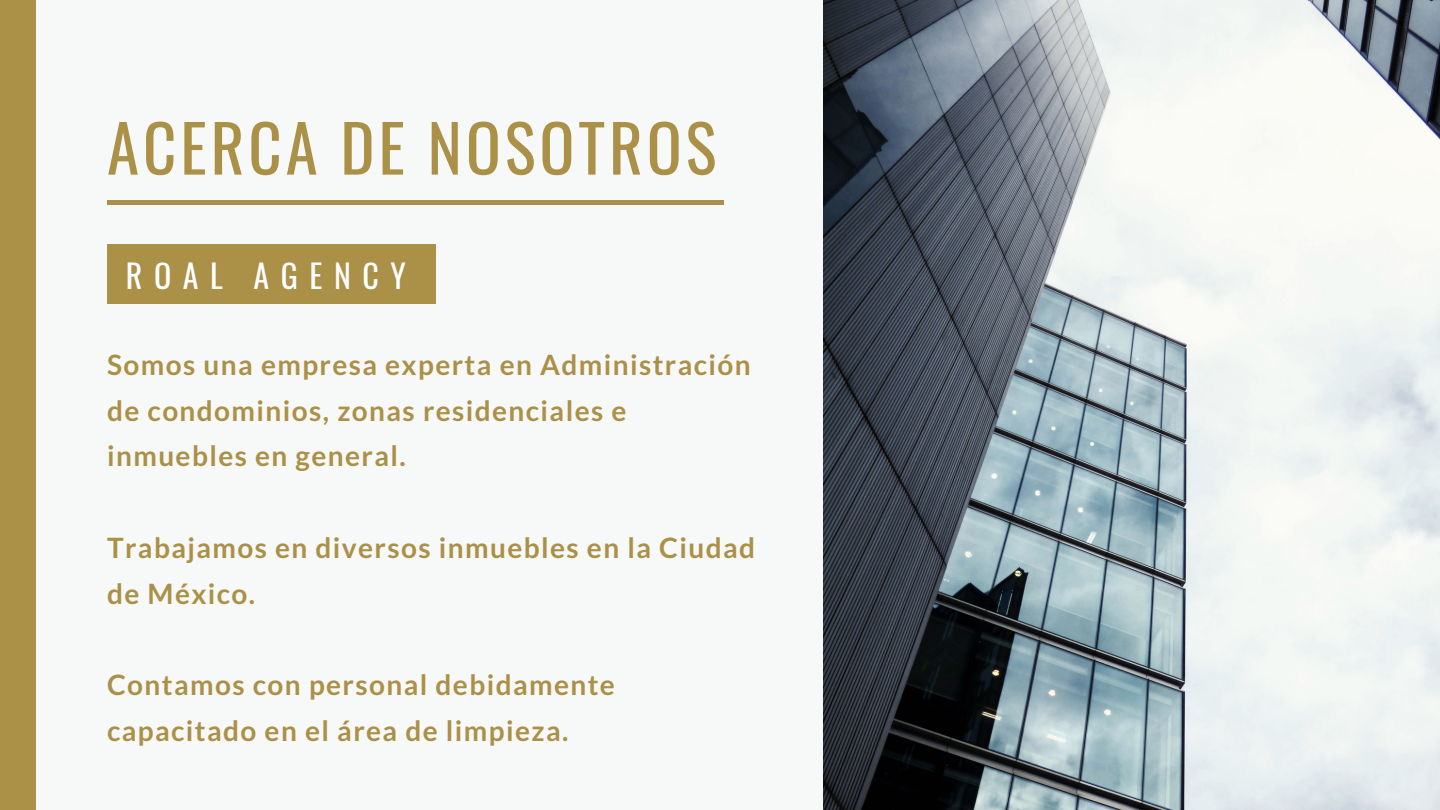
<style>
.page{position:relative;width:1440px;height:810px;background:#f7f9f8}
.page>*{position:absolute;margin:0;border:0;box-sizing:border-box;transform-origin:0 0}
.t1{font:65px "Oswald";letter-spacing:.06em;color:#ab9047}
.t2{font:32px "Oswald";letter-spacing:.36em;color:#fff}
.t3{font:700 28px/45.8px "Lato";letter-spacing:.05em;color:#ab9047}
</style>
<div class="page">
<div style="left:107px;top:244px;width:328px;height:60px;background:#ab9047"></div>
<hr style="left:107px;top:201px;width:617px;height:4px;background:#ab9047">
<div style="left:0;top:0;width:36px;height:810px;background:#ab9047"></div>
<img style="left:824px;top:0;width:616px;height:810px">
<p class="t1" style="left:107px;top:97px;width:611px">ACERCA DE NOSOTROS</p>
<p class="t2" style="left:126px;top:250px;width:282px">ROAL AGENCY</p>
<p class="t3" style="left:107px;top:341px;width:645px">Somos una empresa experta en Administración de condominios, zonas residenciales e inmuebles en general.</p>
<p class="t3" style="left:107px;top:524px;width:650px">Trabajamos en diversos inmuebles en la Ciudad de México.</p>
<p class="t3" style="left:107px;top:661px;width:509px">Contamos con personal debidamente capacitado en el área de limpieza.</p>
</div>
